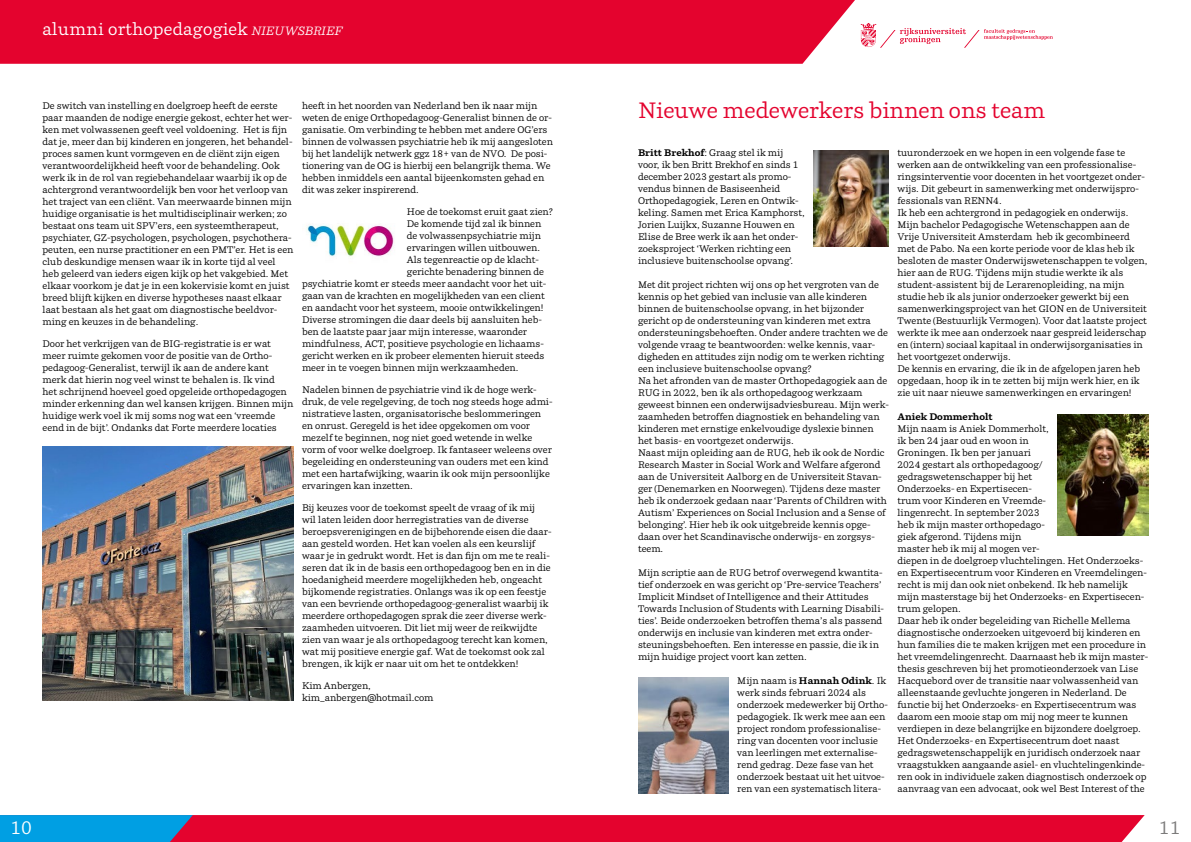
<style>
.page{position:relative;width:1191px;height:842px;background:#fff}
.page>*{position:absolute;margin:0;border:0;box-sizing:border-box;transform-origin:0 0}
.t1{font:22px "Parry";color:#e4032e}
.t2{font:18px "Parry";color:#fff}
.t3{font:18px "Parry";color:#7c7b7b}
.t4{font:17px "Parry";letter-spacing:.02em;color:#fff}
.t5{font:9.5px/12px "Parry";color:#000}
.t6{font:700 9.5px "Parry";color:#000}
.s1{font-style:italic;font-size:11.9px}
.s2{font-weight:700}
</style>
<div class="page">
<svg style="left:0;top:815px;width:1144px;height:27px;background:#c01e4d"></svg>
<div style="left:0;top:0;width:855px;height:64px;background:#e4032e"></div>
<svg style="left:860px;top:23px;width:193px;height:25px"></svg>
<img style="left:43px;top:446px;width:250px;height:254px">
<img style="left:306px;top:224px;width:88px;height:33px">
<img style="left:1057px;top:415px;width:91px;height:121px">
<img style="left:814px;top:150px;width:75px;height:96px">
<img style="left:638px;top:678px;width:91px;height:116px">
<h3 class="t4" style="left:43px;top:19px;width:301px">alumni orthopedagogiek <span class="s1">NIEUWSBRIEF</span></h3>
<p class="t5" style="left:43px;top:100px;width:252px">De switch van instelling en doelgroep heeft de eerste paar maanden de nodige energie gekost, echter het wer&shy;ken met volwassenen geeft veel voldoening. Het is fijn dat je, meer dan bij kinderen en jongeren, het behandel&shy;proces samen kunt vormgeven en de cliënt zijn eigen verantwoordelijkheid heeft voor de behandeling. Ook werk ik in de rol van regiebehandelaar waarbij ik op de achtergrond verantwoordelijk ben voor het verloop van het traject van een cliënt. Van meerwaarde binnen mijn huidige organisatie is het multidisciplinair werken; zo bestaat ons team uit SPV’ers, een systeemtherapeut, psychiater, GZ-psychologen, psychologen, psychothera&shy;peuten, een nurse practitioner en een PMT’er. Het is een club deskundige mensen waar ik in korte tijd al veel heb geleerd van ieders eigen kijk op het vakgebied. Met elkaar voorkom je dat je in een kokervisie komt en juist breed blijft kijken en diverse hypotheses naast elkaar laat bestaan als het gaat om diagnostische beeldvor&shy;ming en keuzes in de behandeling.</p>
<p class="t5" style="left:43px;top:338px;width:252px">Door het verkrijgen van de BIG-registratie is er wat meer ruimte gekomen voor de positie van de Ortho&shy;pedagoog-Generalist, terwijl ik aan de andere kant merk dat hierin nog veel winst te behalen is. Ik vind<br>het schrijnend hoeveel goed opgeleide orthopedagogen minder erkenning dan wel kansen krijgen. Binnen mijn huidige werk voel ik mij soms nog wat een ‘vreemde eend in de bijt’. Ondanks dat Forte meerdere locaties</p>
<p class="t5" style="left:302px;top:100px;width:252px">heeft in het noorden van Nederland ben ik naar mijn weten de enige Orthopedagoog-Generalist binnen de or&shy;ganisatie. Om verbinding te hebben met andere OG’ers binnen de volwassen psychiatrie heb ik mij aangesloten bij het landelijk netwerk ggz 18+ van de NVO. De posi&shy;tionering van de OG is hierbij een belangrijk thema. We hebben inmiddels een aantal bijeenkomsten gehad en dit was zeker inspirerend.</p>
<p class="t5" style="left:407px;top:206px;width:148px">Hoe de toekomst eruit gaat zien?</p>
<p class="t5" style="left:407px;top:218px;width:136px">De komende tijd zal ik binnen</p>
<p class="t5" style="left:407px;top:230px;width:136px">de volwassenpsychiatrie mijn</p>
<p class="t5" style="left:407px;top:242px;width:135px">ervaringen willen uitbouwen.</p>
<p class="t5" style="left:407px;top:254px;width:134px">Als tegenreactie op de klacht-</p>
<p class="t5" style="left:407px;top:266px;width:139px">gerichte benadering binnen de</p>
<p class="t5" style="left:302px;top:278px;width:246px">psychiatrie komt er steeds meer aandacht voor het uit-</p>
<p class="t5" style="left:302px;top:290px;width:244px">gaan van de krachten en mogelijkheden van een client</p>
<p class="t5" style="left:302px;top:302px;width:243px">en aandacht voor het systeem, mooie ontwikkelingen!</p>
<p class="t5" style="left:302px;top:314px;width:241px">Diverse stromingen die daar deels bij aansluiten heb-</p>
<p class="t5" style="left:302px;top:326px;width:227px">ben de laatste paar jaar mijn interesse, waaronder</p>
<p class="t5" style="left:302px;top:338px;width:243px">mindfulness, ACT, positieve psychologie en lichaams-</p>
<p class="t5" style="left:302px;top:350px;width:244px">gericht werken en ik probeer elementen hieruit steeds</p>
<p class="t5" style="left:302px;top:362px;width:218px">meer in te voegen binnen mijn werkzaamheden.</p>
<p class="t5" style="left:302px;top:384px;width:252px">Nadelen binnen de psychiatrie vind ik de hoge werk&shy;druk, de vele regelgeving, de toch nog steeds hoge admi&shy;nistratieve lasten, organisatorische beslommeringen en onrust. Geregeld is het idee opgekomen om voor mezelf te beginnen, nog niet goed wetende in welke vorm of voor welke doelgroep. Ik fantaseer weleens over begeleiding en ondersteuning van ouders met een kind met een hartafwijking, waarin ik ook mijn persoonlijke ervaringen kan inzetten.</p>
<p class="t5" style="left:302px;top:501px;width:251px">Bij keuzes voor de toekomst speelt de vraag of ik mij wil laten leiden door herregistraties van de diverse beroepsverenigingen en de bijbehorende eisen die daar&shy;aan gesteld worden. Het kan voelen als een keurslijf waar je in gedrukt wordt. Het is dan fijn om me te reali&shy;seren dat ik in de basis een orthopedagoog ben en in die hoedanigheid meerdere mogelijkheden heb, ongeacht bijkomende registraties. Onlangs was ik op een feestje van een bevriende orthopedagoog-generalist waarbij ik meerdere orthopedagogen sprak die zeer diverse werk&shy;zaamheden uitvoeren. Dit liet mij weer de reikwijdte zien van waar je als orthopedagoog terecht kan komen, wat mij positieve energie gaf. Wat de toekomst ook zal brengen, ik kijk er naar uit om het te ontdekken!</p>
<p class="t5" style="left:302px;top:679px;width:133px">Kim Anbergen, kim_anbergen@hotmail.com</p>
<h1 class="t1" style="left:638px;top:97px;width:408px">Nieuwe medewerkers binnen ons team</h1>
<p class="t5" style="left:638px;top:146px;width:168px"><span class="s2">Britt Brekhof</span>: Graag stel ik mij voor, ik ben Britt Brekhof en sinds 1 december 2023 gestart als promo&shy;vendus binnen de Basiseenheid Orthopedagogiek, Leren en Ontwik&shy;keling. Samen met Erica Kamphorst, Jorien Luijkx, Suzanne Houwen en Elise de Bree werk ik aan het onder&shy;zoeksproject ‘Werken richting een inclusieve buitenschoolse opvang’.</p>
<p class="t5" style="left:638px;top:278px;width:252px">Met dit project richten wij ons op het vergroten van de kennis op het gebied van inclusie van alle kinderen binnen de buitenschoolse opvang, in het bijzonder gericht op de ondersteuning van kinderen met extra ondersteuningsbehoeften. Onder andere trachten we de volgende vraag te beantwoorden: welke kennis, vaar&shy;digheden en attitudes zijn nodig om te werken richting een inclusieve buitenschoolse opvang?<br>Na het afronden van de master Orthopedagogiek aan de RUG in 2022, ben ik als orthopedagoog werkzaam geweest binnen een onderwijsadviesbureau. Mijn werk&shy;zaamheden betroffen diagnostiek en behandeling van kinderen met ernstige enkelvoudige dyslexie binnen het basis- en voortgezet onderwijs.<br>Naast mijn opleiding aan de RUG, heb ik ook de Nordic Research Master in Social Work and Welfare afgerond aan de Universiteit Aalborg en de Universiteit Stavan&shy;ger (Denemarken en Noorwegen). Tijdens deze master heb ik onderzoek gedaan naar ‘Parents of Children with Autism’ Experiences on Social Inclusion and a Sense of belonging’. Hier heb ik ook uitgebreide kennis opge&shy;daan over het Scandinavische onderwijs- en zorgsys&shy;teem.</p>
<p class="t5" style="left:638px;top:566px;width:247px">Mijn scriptie aan de RUG betrof overwegend kwantita&shy;tief onderzoek en was gericht op ‘Pre-service Teachers’ Implicit Mindset of Intelligence and their Attitudes Towards Inclusion of Students with Learning Disabili&shy;ties’. Beide onderzoeken betroffen thema’s als passend onderwijs en inclusie van kinderen met extra onder&shy;steuningsbehoeften. Een interesse en passie, die ik in mijn huidige project voort kan zetten.</p>
<p class="t5" style="left:737px;top:674px;width:152px">Mijn naam is <span class="s2">Hannah Odink</span>. Ik werk sinds februari 2024 als onderzoek medewerker bij Ortho&shy;pedagogiek. Ik werk mee aan een project rondom professionalise&shy;ring van docenten voor inclusie van leerlingen met externalise&shy;rend gedrag. Deze fase van het onderzoek bestaat uit het uitvoe&shy;ren van een systematisch litera-</p>
<p class="t5" style="left:897px;top:146px;width:251px">tuuronderzoek en we hopen in een volgende fase te werken aan de ontwikkeling van een professionalise&shy;ringsinterventie voor docenten in het voortgezet onder&shy;wijs. Dit gebeurt in samenwerking met onderwijspro&shy;fessionals van RENN4.<br>Ik heb een achtergrond in pedagogiek en onderwijs.<br>Mijn bachelor Pedagogische Wetenschappen aan de Vrije Universiteit Amsterdam heb ik gecombineerd met de Pabo. Na een korte periode voor de klas heb ik besloten de master Onderwijswetenschappen te volgen, hier aan de RUG. Tijdens mijn studie werkte ik als student-assistent bij de Lerarenopleiding, na mijn studie heb ik als junior onderzoeker gewerkt bij een samenwerkingsproject van het GION en de Universiteit Twente (Bestuurlijk Vermogen). Voor dat laatste project werkte ik mee aan onderzoek naar gespreid leiderschap en (intern) sociaal kapitaal in onderwijsorganisaties in het voortgezet onderwijs.<br>De kennis en ervaring, die ik in de afgelopen jaren heb opgedaan, hoop ik in te zetten bij mijn werk hier, en ik zie uit naar nieuwe samenwerkingen en ervaringen!</p>
<p class="t6" style="left:897px;top:411px;width:97px">Aniek Dommerholt</p>
<p class="t5" style="left:897px;top:422px;width:252px">Mijn naam is Aniek Dommerholt,<br>ik ben 24 jaar oud en woon in<br>Groningen. Ik ben per januari<br>2024 gestart als orthopedagoog/ gedragswetenschapper bij het<br>Onderzoeks- en Expertisecen-<br>trum voor Kinderen en Vreemde-<br>lingenrecht. In september 2023<br>heb ik mijn master orthopedago-<br>giek afgerond. Tijdens mijn<br>master heb ik mij al mogen ver-<br>diepen in de doelgroep vluchtelingen. Het Onderzoeks&shy;en Expertisecentrum voor Kinderen en Vreemdelingen&shy;recht is mij dan ook niet onbekend. Ik heb namelijk mijn masterstage bij het Onderzoeks- en Expertisecen&shy;trum gelopen.<br>Daar heb ik onder begeleiding van Richelle Mellema diagnostische onderzoeken uitgevoerd bij kinderen en hun families die te maken krijgen met een procedure in het vreemdelingenrecht. Daarnaast heb ik mijn master&shy;thesis geschreven bij het promotieonderzoek van Lise Hacquebord over de transitie naar volwassenheid van alleenstaande gevluchte jongeren in Nederland. De functie bij het Onderzoeks- en Expertisecentrum was daarom een mooie stap om mij nog meer te kunnen verdiepen in deze belangrijke en bijzondere doelgroep.<br>Het Onderzoeks- en Expertisecentrum doet naast gedragswetenschappelijk en juridisch onderzoek naar vraagstukken aangaande asiel- en vluchtelingenkinde&shy;ren ook in individuele zaken diagnostisch onderzoek op aanvraag van een advocaat, ook wel Best Interest of the</p>
<h2 class="t2" style="left:10px;top:816px;width:23px">10</h2>
<h2 class="t3" style="left:1158px;top:816px;width:23px">11</h2>
</div>
